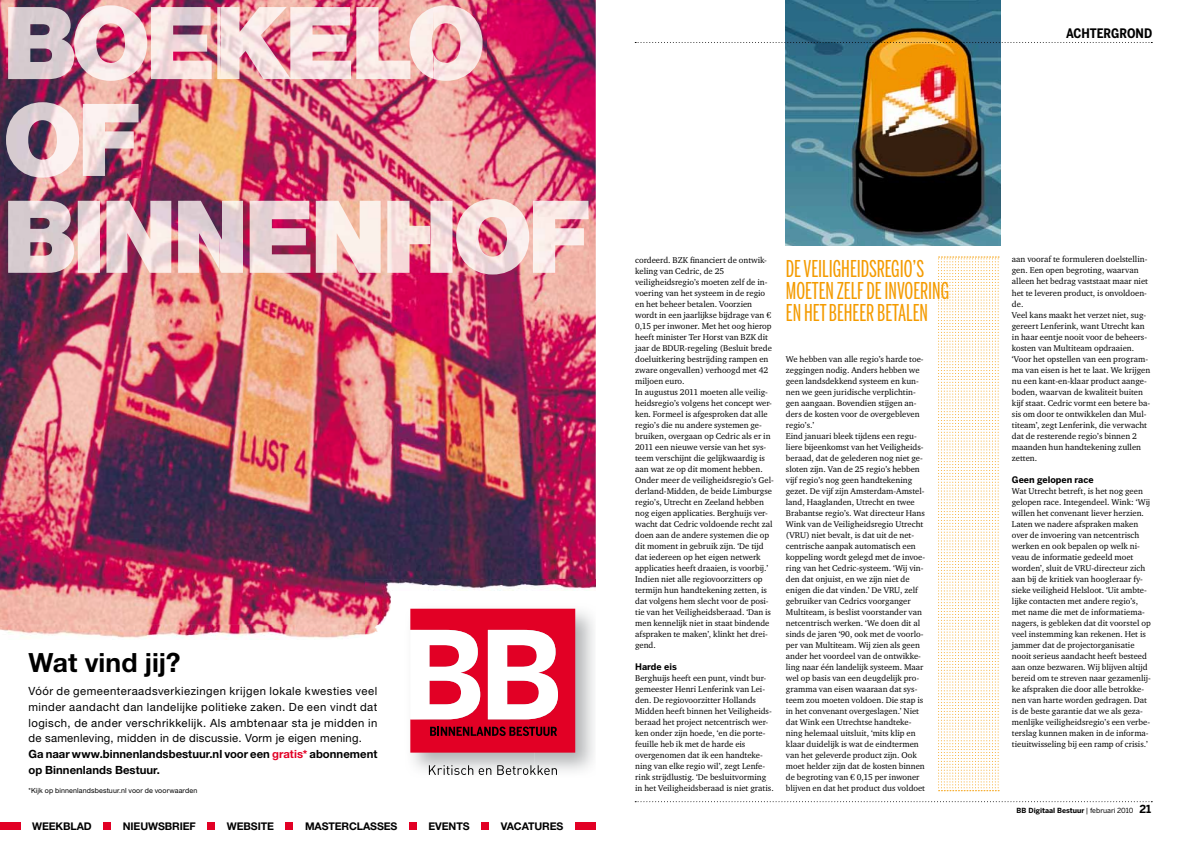
<style>
.page{position:relative;width:1191px;height:842px;background:#fff}
.page>*{position:absolute;margin:0;border:0;box-sizing:border-box;transform-origin:0 0}
.t1{font:700 26.5px "Helvetica Neue LT Std";color:#000}
.t2{font:23px/22px "Benton Sans Extra Comp";color:#f49b00}
.t3{font:700 13px "Benton Sans Cond";color:#000}
.t4{font:11.3px/15.7px "Helvetica Neue LT Std";letter-spacing:.04em;color:#000}
.t5{font:700 10.6px "Helvetica Neue LT Std";letter-spacing:-.01em;color:#000}
.t6{font:700 9px "Benton Sans";color:#000}
.t7{font:8.6px/11px "Charter ITC";color:#000}
.t8{font:7.1px "Helvetica Neue LT Std";letter-spacing:.015em;color:#000}
.t9{font:700 7px "Benton Sans";color:#000}
.s1{font-weight:700}
.s2{font-weight:700;color:#e20025}
.s3{font-weight:400}
.s4{font-size:11px}
</style>
<div class="page">
<img style="left:786px;top:0;width:214px;height:246px">
<svg style="left:938px;top:257px;width:61px;height:534px"></svg>
<svg style="left:635px;top:801px;width:517px;height:1px"></svg>
<svg style="left:635px;top:42px;width:517px;height:1px"></svg>
<img style="left:0;top:0;width:595px;height:591px">
<img style="left:8px;top:5px;width:478px;height:76px">
<img style="left:6px;top:102px;width:135px;height:76px">
<img style="left:8px;top:199px;width:580px;height:76px">
<img style="left:365px;top:580px;width:35px;height:11px">
<img style="left:400px;top:580px;width:195px;height:11px">
<svg style="left:0;top:591px;width:595px;height:239px"></svg>
<div style="left:104px;top:823px;width:7px;height:7px;background:#e20025"></div>
<div style="left:208px;top:823px;width:7px;height:7px;background:#e20025"></div>
<div style="left:286px;top:823px;width:7px;height:7px;background:#e20025"></div>
<div style="left:409px;top:823px;width:7px;height:7px;background:#e20025"></div>
<div style="left:482px;top:823px;width:7px;height:7px;background:#e20025"></div>
<img style="left:403px;top:602px;width:132px;height:176px">
<svg style="left:410px;top:609px;width:165px;height:144px"></svg>
<div style="left:575px;top:823px;width:20px;height:7px;background:#e20025"></div>
<div style="left:0;top:823px;width:20px;height:7px;background:#e20025"></div>
<h3 class="t3" style="left:1066px;top:25px;width:88px">ACHTERGROND</h3>
<h1 class="t1" style="left:28px;top:646px;width:154px">Wat vind jij?</h1>
<p class="t4" style="left:28px;top:683px;width:350px">Vóór de gemeenteraadsverkiezingen krijgen lokale kwesties veel minder aandacht dan landelijke politieke zaken. De een vindt dat logisch, de ander verschrikkelijk. Als ambtenaar sta je midden in de samenleving, midden in de discussie. Vorm je eigen mening.<br><span class="s1">Ga naar www.binnenlandsbestuur.nl voor een</span> <span class="s2">gratis*</span> <span class="s1">abonnement op Binnenlands Bestuur.</span></p>
<p class="t8" style="left:28px;top:787px;width:170px">*Kijk op binnenlandsbestuur.nl voor de voorwaarden</p>
<p class="t5" style="left:32px;top:819px;width:61px">WEEKBLAD</p>
<p class="t5" style="left:123px;top:819px;width:74px">NIEUWSBRIEF</p>
<p class="t5" style="left:227px;top:819px;width:49px">WEBSITE</p>
<p class="t5" style="left:305px;top:819px;width:94px">MASTERCLASSES</p>
<p class="t5" style="left:428px;top:819px;width:43px">EVENTS</p>
<p class="t5" style="left:501px;top:819px;width:64px">VACATURES</p>
<p class="t7" style="left:635px;top:254px;width:140px">cordeerd. BZK financiert de ontwik&shy;keling van Cedric, de 25 veiligheidsregio’s moeten zelf de in&shy;voering van het systeem in de regio en het beheer betalen. Voorzien wordt in een jaarlijkse bijdrage van € 0,15 per inwoner. Met het oog hierop heeft minister Ter Horst van BZK dit jaar de BDUR-regeling (Besluit brede doeluitkering bestrijding rampen en zware ongevallen) verhoogd met 42 miljoen euro.<br>In augustus 2011 moeten alle veilig&shy;heidsregio’s volgens het concept wer&shy;ken. Formeel is afgesproken dat alle regio’s die nu andere systemen ge&shy;bruiken, overgaan op Cedric als er in 2011 een nieuwe versie van het sys&shy;teem verschijnt die gelijkwaardig is aan wat ze op dit moment hebben.<br>Onder meer de veiligheidsregio’s Gel&shy;derland-Midden, de beide Limburgse regio’s, Utrecht en Zeeland hebben nog eigen applicaties. Berghuijs ver&shy;wacht dat Cedric voldoende recht zal doen aan de andere systemen die op dit moment in gebruik zijn. ‘De tijd dat iedereen op het eigen netwerk applicaties heeft draaien, is voorbij.’ Indien niet alle regiovoorzitters op termijn hun handtekening zetten, is dat volgens hem slecht voor de posi&shy;tie van het Veiligheidsberaad. ‘Dan is men kennelijk niet in staat bindende afspraken te maken’, klinkt het drei&shy;gend.</p>
<p class="t6" style="left:635px;top:661px;width:43px">Harde eis</p>
<p class="t7" style="left:635px;top:672px;width:140px">Berghuijs heeft een punt, vindt bur&shy;gemeester Henri Lenferink van Lei&shy;den. De regiovoorzitter Hollands Midden heeft binnen het Veiligheids&shy;beraad het project netcentrisch wer&shy;ken onder zijn hoede, ‘en die porte&shy;feuille heb ik met de harde eis overgenomen dat ik een handteke&shy;ning van elke regio wil’, zegt Lenfe&shy;rink strijdlustig. ‘De besluitvorming in het Veiligheidsberaad is niet gratis.</p>
<h2 class="t2" style="left:786px;top:258px;width:165px">DE VEILIGHEIDSREGIO’S<br>MOETEN ZELF DE INVOERING<br>EN HET BEHEER BETALEN</h2>
<p class="t7" style="left:786px;top:353px;width:141px">We hebben van alle regio’s harde toe&shy;zeggingen nodig. Anders hebben we geen landsdekkend systeem en kun&shy;nen we geen juridische verplichtin&shy;gen aangaan. Bovendien stijgen an&shy;ders de kosten voor de overgebleven regio’s.’<br>Eind januari bleek tijdens een regu&shy;liere bijeenkomst van het Veiligheids&shy;beraad, dat de gelederen nog niet ge&shy;sloten zijn. Van de 25 regio’s hebben vijf regio’s nog geen handtekening gezet. De vijf zijn Amsterdam-Amstel&shy;land, Haaglanden, Utrecht en twee Brabantse regio’s. Wat directeur Hans Wink van de Veiligheidsregio Utrecht (VRU) niet bevalt, is dat uit de net&shy;centrische aanpak automatisch een koppeling wordt gelegd met de invoe&shy;ring van het Cedric-systeem. ‘Wij vin&shy;den dat onjuist, en we zijn niet de enigen die dat vinden.’ De VRU, zelf gebruiker van Cedrics voorganger Multiteam, is beslist voorstander van netcentrisch werken. ‘We doen dit al sinds de jaren ‘90, ook met de voorlo&shy;per van Multiteam. Wij zien als geen ander het voordeel van de ontwikke&shy;ling naar één landelijk systeem. Maar wel op basis van een deugdelijk pro&shy;gramma van eisen waaraan dat sys&shy;teem zou moeten voldoen. Die stap is in het convenant overgeslagen.’ Niet dat Wink een Utrechtse handteke&shy;ning helemaal uitsluit, ‘mits klip en klaar duidelijk is wat de eindtermen van het geleverde product zijn. Ook moet helder zijn dat de kosten binnen de begroting van € 0,15 per inwoner blijven en dat het product dus voldoet</p>
<p class="t7" style="left:1012px;top:254px;width:140px">aan vooraf te formuleren doelstellin&shy;gen. Een open begroting, waarvan alleen het bedrag vaststaat maar niet het te leveren product, is onvoldoen&shy;de.<br>Veel kans maakt het verzet niet, sug&shy;gereert Lenferink, want Utrecht kan in haar eentje nooit voor de beheers&shy;kosten van Multiteam opdraaien. ‘Voor het opstellen van een program&shy;ma van eisen is het te laat. We krijgen nu een kant-en-klaar product aange&shy;boden, waarvan de kwaliteit buiten kijf staat. Cedric vormt een betere ba&shy;sis om door te ontwikkelen dan Mul&shy;titeam’, zegt Lenferink, die verwacht dat de resterende regio’s binnen 2 maanden hun handtekening zullen zetten.</p>
<p class="t6" style="left:1012px;top:474px;width:83px">Geen gelopen race</p>
<p class="t7" style="left:1012px;top:485px;width:140px">Wat Utrecht betreft, is het nog geen gelopen race. Integendeel. Wink: ‘Wij willen het convenant liever herzien.<br>Laten we nadere afspraken maken over de invoering van netcentrisch werken en ook bepalen op welk ni&shy;veau de informatie gedeeld moet worden’, sluit de VRU-directeur zich aan bij de kritiek van hoogleraar fy&shy;sieke veiligheid Helsloot. ‘Uit ambte&shy;lijke contacten met andere regio’s, met name die met de informatiema&shy;nagers, is gebleken dat dit voorstel op veel instemming kan rekenen. Het is jammer dat de projectorganisatie nooit serieus aandacht heeft besteed aan onze bezwaren. Wij blijven altijd bereid om te streven naar gezamenlij&shy;ke afspraken die door alle betrokke&shy;nen van harte worden gedragen. Dat is de beste garantie dat we als geza&shy;menlijke veiligheidsregio’s een verbe&shy;terslag kunnen maken in de informa&shy;tieuitwisseling bij een ramp of crisis.’</p>
<p class="t9" style="left:1016px;top:806px;width:136px">BB Digitaal Bestuur <span class="s3">| februari 2010</span> <span class="s4">21</span></p>
</div>
